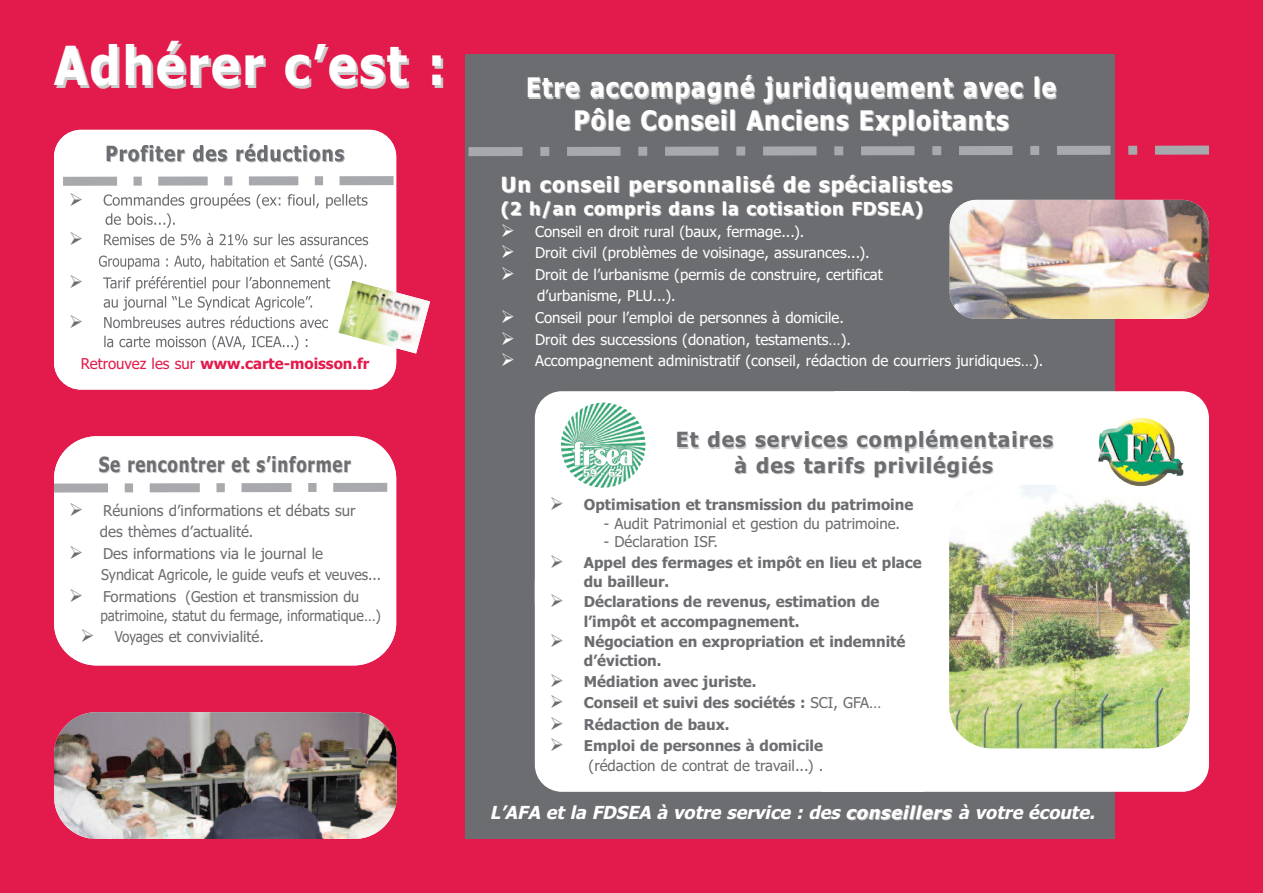
<style>
.page{position:relative;width:1263px;height:893px;background:#e31a4c}
.page>*{position:absolute;margin:0;border:0;box-sizing:border-box;transform-origin:0 0}
.t1{font:700 54px "Tahoma";letter-spacing:.05em;color:#fff;scale:.9 1}
.t2{font:700 27px/32.4px "Tahoma";letter-spacing:.05em;color:#fff;text-align:center;scale:.9 1}
.t3{font:700 21px/25.2px "Tahoma";letter-spacing:.05em;color:#6c6d70;text-align:center}
.t4{font:700 21px "Tahoma";letter-spacing:.05em;color:#fff}
.t5{font:700 21px "Tahoma";letter-spacing:.05em;color:#6c6d70;scale:.8 1}
.t6{font:italic 700 18px "Tahoma";color:#fff}
.t7{font:700 18px "Tahoma";letter-spacing:.05em;color:#fff}
.t8{font:15px/21.5px "Tahoma";color:#6c6d70}
.t9{font:15px/21.5px "Tahoma";color:#fff}
.t10{font:700 15px/19.2px "Tahoma";color:#6c6d70}
.t11{font:700 15px "Tahoma";color:#e31a4c}
.t12{font:15px "Tahoma";color:#6c6d70;scale:.9 1}
.s1{font-weight:400}
.s2{font-weight:700}
</style>
<div class="page">
<div style="left:466px;top:54px;width:648px;height:785px;background:#6c6d70"></div>
<div style="left:54px;top:436px;width:342px;height:229px;background:#fff;border-radius:43px"></div>
<svg style="left:522px;top:141px;width:642px;height:20px"></svg>
<div style="left:468px;top:147px;width:54px;height:9px;background:#a8a9ad"></div>
<div style="left:1155px;top:146px;width:54px;height:9px;background:#a8a9ad"></div>
<svg style="left:124px;top:483px;width:193px;height:10px"></svg>
<div style="left:54px;top:483px;width:54px;height:10px;background:#a8a9ad"></div>
<div style="left:333px;top:483px;width:54px;height:9px;background:#a8a9ad"></div>
<div style="left:535px;top:391px;width:674px;height:401px;background:#fff;border-radius:27px"></div>
<img style="left:949px;top:485px;width:241px;height:263px;border-radius:43px">
<img style="left:1098px;top:418px;width:85px;height:68px">
<img style="left:561px;top:403px;width:84px;height:85px;border-radius:50%">
<img style="left:54px;top:712px;width:343px;height:127px;border-radius:43px">
<img style="left:950px;top:200px;width:259px;height:119px;border-radius:27px">
<svg style="left:54px;top:130px;width:342px;height:260px"></svg>
<img style="left:108px;top:146px;width:148px;height:16px">
<img style="left:107px;top:145px;width:148px;height:16px">
<img style="left:104px;top:194px;width:80px;height:12px">
<img style="left:106px;top:213px;width:69px;height:15px">
<img style="left:104px;top:234px;width:83px;height:11px">
<img style="left:99px;top:255px;width:102px;height:15px">
<img style="left:103px;top:276px;width:90px;height:15px">
<img style="left:104px;top:296px;width:115px;height:15px">
<img style="left:104px;top:317px;width:88px;height:11px">
<img style="left:104px;top:336px;width:86px;height:11px">
<svg style="left:108px;top:172px;width:241px;height:18px"></svg>
<div style="left:63px;top:177px;width:54px;height:9px;background:#a8a9ad"></div>
<div style="left:340px;top:176px;width:54px;height:9px;background:#a8a9ad"></div>
<img style="left:338px;top:281px;width:92px;height:72px">
<svg style="left:71px;top:193px;width:11px;height:52px"></svg>
<svg style="left:71px;top:275px;width:11px;height:53px"></svg>
<h1 class="t1" style="left:54px;top:35px;width:436px">Adhérer c’est :</h1>
<p class="t11" style="left:81px;top:355px;width:290px"><span class="s1">Retrouvez les sur</span> www.carte-moisson.fr</p>
<h3 class="t5" style="left:99px;top:452px;width:316px">Se rencontrer et s’informer</h3>
<p class="t8" style="left:100px;top:500px;width:257px;text-indent:-31px">➢ Réunions d’informations et débats sur des thèmes d’actualité.</p>
<p class="t8" style="left:101px;top:543px;width:281px;text-indent:-32px">➢ Des informations via le journal le<br>Syndicat Agricole, le guide veufs et veuves...</p>
<p class="t8" style="left:100px;top:587px;width:282px;line-height:19.2px;text-indent:-31px">➢ Formations (Gestion et transmission du patrimoine, statut du fermage, informatique…)</p>
<p class="t12" style="left:81px;top:628px;width:205px">➢ Voyages et convivialité.</p>
<h2 class="t2" style="left:526px;top:72px;width:590px">Etre accompagné juridiquement avec le<br>Pôle Conseil Anciens Exploitants</h2>
<h3 class="t4" style="left:501px;top:172px;width:453px">Un conseil personnalisé de spécialistes</h3>
<p class="t7" style="left:501px;top:198px;width:424px">(2 h/an compris dans la cotisation FDSEA)</p>
<p class="t9" style="left:501px;top:221px;width:305px">➢ Conseil en droit rural (baux, fermage...).</p>
<p class="t9" style="left:501px;top:242px;width:370px">➢ Droit civil (problèmes de voisinage, assurances...).</p>
<p class="t9" style="left:537px;top:264px;width:347px;text-indent:-36px">➢ Droit de l’urbanisme (permis de construire, certificat d’urbanisme, PLU...).</p>
<p class="t9" style="left:501px;top:307px;width:345px">➢ Conseil pour l’emploi de personnes à domicile.</p>
<p class="t9" style="left:501px;top:329px;width:352px">➢ Droit des successions (donation, testaments…).</p>
<p class="t9" style="left:501px;top:350px;width:544px">➢ Accompagnement administratif (conseil, rédaction de courriers juridiques…).</p>
<h3 class="t3" style="left:676px;top:428px;width:379px">Et des services complémentaires à des tarifs privilégiés</h3>
<p class="t10" style="left:550px;top:495px;width:365px">➢ Optimisation et transmission du patrimoine</p>
<p class="t8" style="left:604px;top:513px;width:298px">- Audit Patrimonial et gestion du patrimoine.</p>
<p class="t8" style="left:604px;top:531px;width:116px">- Déclaration ISF.</p>
<p class="t10" style="left:584px;top:553px;width:339px;text-indent:-34px">➢ Appel des fermages et impôt en lieu et place du bailleur.</p>
<p class="t10" style="left:584px;top:592px;width:297px;text-indent:-34px">➢ Déclarations de revenus, estimation de l’impôt et accompagnement.</p>
<p class="t10" style="left:584px;top:632px;width:323px;text-indent:-34px">➢ Négociation en expropriation et indemnité d’éviction.</p>
<p class="t10" style="left:550px;top:672px;width:208px">➢ Médiation avec juriste.</p>
<p class="t10" style="left:550px;top:693px;width:333px">➢ Conseil et suivi des sociétés : <span class="s1">SCI, GFA…</span></p>
<p class="t10" style="left:550px;top:715px;width:181px">➢ Rédaction de baux.</p>
<p class="t8" style="left:550px;top:736px;width:275px;line-height:19.2px;text-align:right">➢ <span class="s2">Emploi de personnes à domicile </span>(rédaction de contrat de travail...) .</p>
<p class="t6" style="left:490px;top:803px;width:611px">L’AFA et la FDSEA à votre service : des conseillers à votre écoute.</p>
</div>
